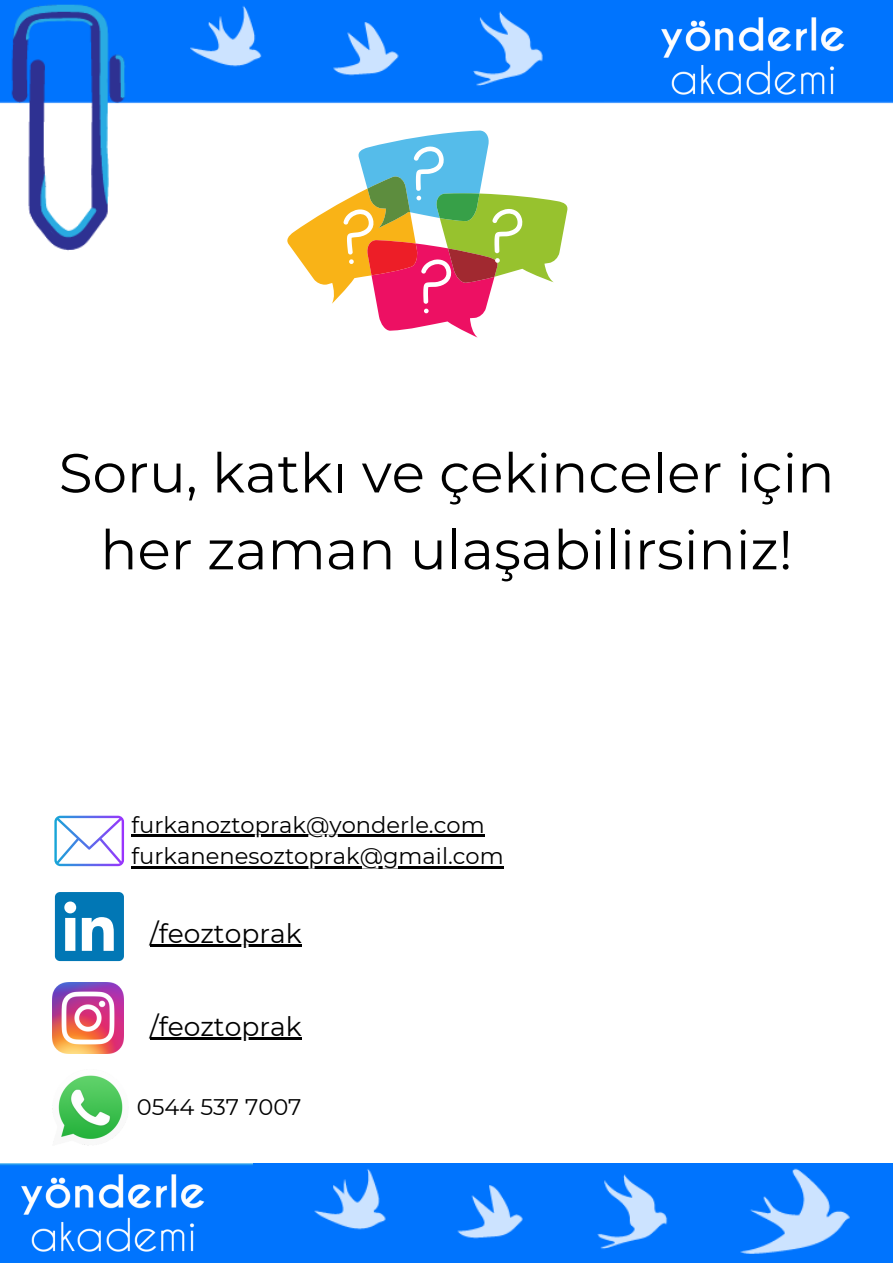
<style>
.page{position:relative;width:893px;height:1263px;background:#fff}
.page>*{position:absolute;margin:0;border:0;box-sizing:border-box;transform-origin:0 0}
.t1{font:54.9px/76.9px "Montserrat";color:#000;text-align:center}
.t2{font:26.55px "Montserrat";color:#000}
.t3{font:22.58px/31.5px "Montserrat";color:#000}
</style>
<div class="page">
<img style="left:0;top:1164px;width:253px;height:99px">
<img style="left:0;top:0;width:893px;height:251px">
<img style="left:644px;top:12px;width:249px;height:94px">
<img style="left:4px;top:1169px;width:249px;height:94px">
<img style="left:253px;top:1164px;width:640px;height:99px">
<img style="left:128px;top:0;width:475px;height:138px">
<svg style="left:54px;top:816px;width:70px;height:50px"></svg>
<div style="left:55px;top:892px;width:69px;height:69px;background:#0177b5;border-radius:5px"></div>
<svg style="left:64px;top:901px;width:50px;height:50px"></svg>
<img style="left:52px;top:982px;width:72px;height:72px">
<hr style="left:132px;top:834px;width:352px;height:3px;background:#000">
<hr style="left:132px;top:866px;width:372px;height:2px;background:#000">
<hr style="left:150px;top:944px;width:152px;height:3px;background:#000">
<hr style="left:150px;top:1037px;width:152px;height:2px;background:#000">
<svg style="left:285px;top:131px;width:283px;height:207px"></svg>
<img style="left:52px;top:1075px;width:71px;height:70px">
<h1 class="t1" style="left:59px;top:434px;width:777px">Soru, katkı ve çeki nceler içi n her zaman ulaşabi li rsi niz!</h1>
<p class="t3" style="left:132px;top:809px;width:374px">furkanoztoprak@yonderle.com furkanenesoztoprak@gmai l.com</p>
<p class="t2" style="left:150px;top:917px;width:153px">/feoztoprak</p>
<p class="t2" style="left:150px;top:1010px;width:153px">/feoztoprak</p>
<p class="t3" style="left:137px;top:1091px;width:166px">0544 537 7007</p>
</div>
